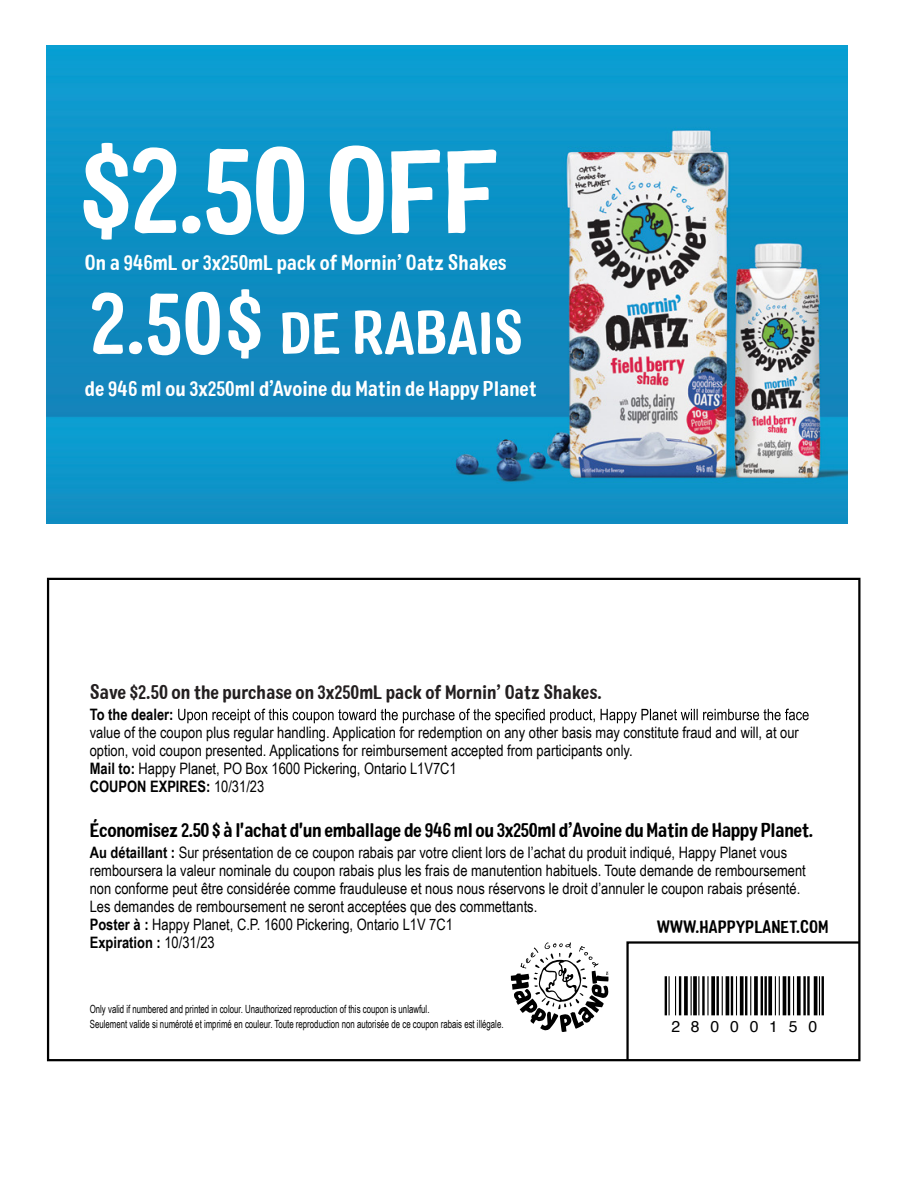
<style>
.page{position:relative;width:903px;height:1178px;background:#fff}
.page>*{position:absolute;margin:0;border:0;box-sizing:border-box;transform-origin:0 0}
.t1{font:120.38px "Colby Nr Bld";color:#fff}
.t2{font:58.5px "Colby Nr Bld";color:#fff}
.t3{font:20.47px "Colby Nr Bld";color:#fff}
.t4{font:19.35px "Colby Nr Bld";letter-spacing:-.02em;color:#000}
.t5{font:18.9px "Colby Nr Bld";color:#231f20}
.t6{font:17.1px "Colby Nr Bld";color:#000}
.t7{font:15.75px/18px "Arial Narrow";color:#000}
.t8{font:700 15.75px "Arial Narrow";color:#000}
.t9{font:15.75px "Helvetica";letter-spacing:.685em;color:#000}
.t10{font:11.25px/15.8px "Arial Narrow";color:#000;scale:.85 1}
.s1{font-size:86.4px}
.s2{font-size:19.35px}
.s3{font-weight:700}
</style>
<div class="page">
<svg style="left:46px;top:46px;width:801px;height:478px;background:#2d97c3"></svg>
<svg style="left:625px;top:940px;width:236px;height:122px"></svg>
<svg style="left:511px;top:942px;width:97px;height:90px"></svg>
<svg style="left:178px;top:708px;width:630px;height:15px"></svg>
<hr style="left:664px;top:976px;width:3px;height:39px;background:#000">
<hr style="left:668px;top:976px;width:1px;height:39px;background:#000">
<hr style="left:675px;top:976px;width:1px;height:39px;background:#000">
<hr style="left:679px;top:976px;width:2px;height:39px;background:#000">
<hr style="left:684px;top:976px;width:3px;height:39px;background:#000">
<hr style="left:690px;top:976px;width:1px;height:39px;background:#000">
<hr style="left:693px;top:976px;width:3px;height:39px;background:#000">
<hr style="left:698px;top:976px;width:1px;height:39px;background:#000">
<hr style="left:702px;top:976px;width:2px;height:39px;background:#000">
<hr style="left:707px;top:976px;width:1px;height:39px;background:#000">
<svg style="left:711px;top:976px;width:4px;height:39px"></svg>
<hr style="left:716px;top:976px;width:3px;height:39px;background:#000">
<hr style="left:721px;top:976px;width:1px;height:39px;background:#000">
<svg style="left:725px;top:976px;width:4px;height:39px"></svg>
<hr style="left:730px;top:976px;width:3px;height:39px;background:#000">
<hr style="left:736px;top:976px;width:1px;height:39px;background:#000">
<svg style="left:739px;top:976px;width:4px;height:39px"></svg>
<hr style="left:745px;top:976px;width:2px;height:39px;background:#000">
<hr style="left:750px;top:976px;width:1px;height:39px;background:#000">
<hr style="left:754px;top:976px;width:3px;height:39px;background:#000">
<hr style="left:760px;top:976px;width:3px;height:39px;background:#000">
<hr style="left:764px;top:976px;width:2px;height:39px;background:#000">
<svg style="left:768px;top:976px;width:4px;height:39px"></svg>
<hr style="left:774px;top:976px;width:2px;height:39px;background:#000">
<hr style="left:778px;top:976px;width:1px;height:39px;background:#000">
<svg style="left:782px;top:976px;width:4px;height:39px"></svg>
<hr style="left:787px;top:976px;width:3px;height:39px;background:#000">
<hr style="left:793px;top:976px;width:1px;height:39px;background:#000">
<svg style="left:796px;top:976px;width:4px;height:39px"></svg>
<hr style="left:803px;top:976px;width:2px;height:39px;background:#000">
<hr style="left:807px;top:976px;width:2px;height:39px;background:#000">
<svg style="left:813px;top:976px;width:4px;height:39px"></svg>
<hr style="left:818px;top:976px;width:2px;height:39px;background:#000">
<hr style="left:821px;top:976px;width:2px;height:39px;background:#000">
<h1 class="t1" style="left:80px;top:116px;width:422px">$2.50 OFF</h1>
<h3 class="t3" style="left:85px;top:250px;width:423px">On a 946mL or 3x250mL pack of Mornin’ Oatz Shakes</h3>
<h2 class="t2" style="left:89px;top:297px;width:435px"><span class="s1">2.50$</span> DE RABAIS</h2>
<h3 class="t3" style="left:85px;top:376px;width:453px">de 946 ml ou 3x250ml d’Avoine du Matin de Happy Planet</h3>
<p class="t5" style="left:90px;top:680px;width:513px"><span class="s2">Save $2.50 on</span> the purchase on 3x250mL pack of Mornin’ Oatz Shakes.</p>
<p class="t8" style="left:90px;top:702px;width:85px">To the dealer:</p>
<p class="t7" style="left:90px;top:723px;width:710px">value of the coupon plus regular handling. Application for redemption on any other basis may constitute fraud and will, at our option, void coupon presented. Applications for reimbursement accepted from participants only.<br><span class="s3">Mail to:</span> Happy Planet, PO Box 1600 Pickering, Ontario L1V7C1<br><span class="s3">COUPON EXPIRES:</span> 10/31/23</p>
<p class="t4" style="left:90px;top:818px;width:725px">Économisez 2.50 $ à l'achat d'un emballage de 946 ml ou 3x250ml d’Avoine du Matin de Happy Planet.</p>
<p class="t7" style="left:90px;top:843px;width:717px"><span class="s3">Au détaillant :</span> Sur présentation de ce coupon rabais par votre client lors de l’achat du produit indiqué, Happy Planet vous remboursera la valeur nominale du coupon rabais plus les frais de manutention habituels. Toute demande de remboursement non conforme peut être considérée comme frauduleuse et nous nous réservons le droit d’annuler le coupon rabais présenté.<br>Les demandes de remboursement ne seront acceptées que des commettants.<br><span class="s3">Poster à :</span> Happy Planet, C.P. 1600 Pickering, Ontario L1V 7C1<br><span class="s3">Expiration :</span> 10/31/23</p>
<p class="t6" style="left:656px;top:916px;width:173px">WWW.HAPPYPLANET.COM</p>
<p class="t10" style="left:90px;top:1000px;width:488px">Only valid if numbered and printed in colour. Unauthorized reproduction of this coupon is unlawful.<br>Seulement valide si numéroté et imprimé en couleur. Toute reproduction non autorisée de ce coupon rabais est illégale.</p>
<p class="t9" style="left:671px;top:1014px;width:147px">28000150</p>
</div>
